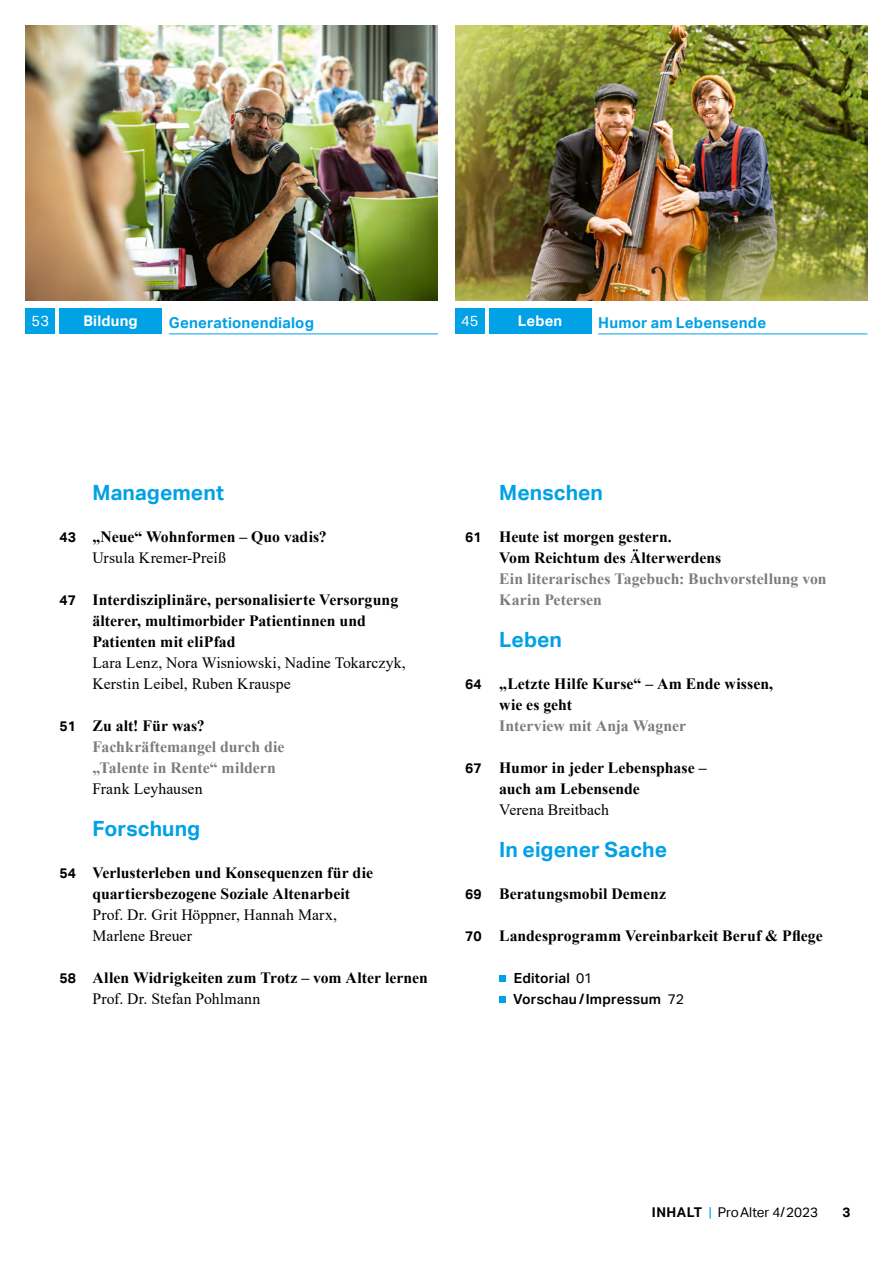
<style>
.page{position:relative;width:893px;height:1263px;background:#fff}
.page>*{position:absolute;margin:0;border:0;box-sizing:border-box;transform-origin:0 0}
.t1{font:700 21px "Aktiv Grotesk";letter-spacing:.005em;color:#00a1e5}
.t2{font:700 15.75px/21px "Times New Roman";color:#000}
.t3{font:15.75px/21px "Times New Roman";letter-spacing:.005em;color:#000}
.t4{font:700 15.75px/21px "Times New Roman";color:#7b7d7c}
.t5{font:700 15px "Aktiv Grotesk";letter-spacing:.015em;color:#00a1e5}
.t6{font:700 14.7px "Aktiv Grotesk";letter-spacing:.015em;color:#fff}
.t7{font:14.7px "Aktiv Grotesk";color:#fff}
.t8{font:600 13.95px/21px "Aktiv Grotesk";letter-spacing:.015em;color:#000}
.t9{font:700 13.95px "Aktiv Grotesk";color:#000}
.t10{font:13.5px "Aktiv Grotesk";color:#000}
.t11{font:700 13.5px "Aktiv Grotesk";color:#000}
.s1{font-weight:400}
.s2{font-weight:700}
.s3{color:#00a1e5}
</style>
<div class="page">
<div style="left:489px;top:308px;width:102px;height:26px;background:#00a1e5"></div>
<div style="left:455px;top:308px;width:30px;height:26px;background:#00a1e5"></div>
<hr style="left:598px;top:333px;width:269px;height:1px;background:#00a1e5">
<div style="left:499px;top:975px;width:7px;height:7px;background:#00a1e5"></div>
<div style="left:499px;top:996px;width:7px;height:7px;background:#00a1e5"></div>
<div style="left:60px;top:308px;width:102px;height:26px;background:#00a1e5"></div>
<div style="left:26px;top:308px;width:29px;height:26px;background:#00a1e5"></div>
<hr style="left:169px;top:333px;width:269px;height:1px;background:#00a1e5">
<img style="left:455px;top:26px;width:412px;height:274px">
<img style="left:26px;top:26px;width:412px;height:274px">
<p class="t7" style="left:32px;top:312px;width:19px">53</p>
<p class="t6" style="left:83px;top:312px;width:56px">Bildung</p>
<p class="t5" style="left:169px;top:314px;width:147px">Generationendialog</p>
<p class="t7" style="left:461px;top:312px;width:19px">45</p>
<p class="t6" style="left:518px;top:312px;width:46px">Leben</p>
<p class="t5" style="left:598px;top:314px;width:169px">Humor am Lebensende</p>
<p class="t9" style="left:60px;top:529px;width:18px">43</p>
<p class="t9" style="left:60px;top:592px;width:18px">47</p>
<p class="t9" style="left:60px;top:718px;width:18px">51</p>
<p class="t9" style="left:60px;top:865px;width:18px">54</p>
<p class="t9" style="left:60px;top:970px;width:18px">58</p>
<h1 class="t1" style="left:92px;top:480px;width:133px">Management</h1>
<p class="t2" style="left:92px;top:526px;width:236px">„Neue“ Wohnformen – Quo vadis?</p>
<p class="t3" style="left:92px;top:547px;width:135px">Ursula Kremer-Preiß</p>
<p class="t2" style="left:92px;top:589px;width:307px">Interdisziplinäre, personalisierte Versorgung älterer, multimorbider Patientinnen und<br>Patienten mit eliPfad</p>
<p class="t3" style="left:92px;top:652px;width:315px">Lara Lenz, Nora Wisniowski, Nadine Tokarczyk,<br>Kerstin Leibel, Ruben Krauspe</p>
<p class="t2" style="left:92px;top:715px;width:114px">Zu alt! Für was?</p>
<p class="t4" style="left:92px;top:736px;width:194px">Fachkräftemangel durch die „Talente in Rente“ mildern</p>
<p class="t3" style="left:92px;top:778px;width:112px">Frank Leyhausen</p>
<h1 class="t1" style="left:92px;top:816px;width:109px">Forschung</h1>
<p class="t2" style="left:92px;top:862px;width:282px">Verlusterleben und Konsequenzen für die quartiersbezogene Soziale Altenarbeit</p>
<p class="t3" style="left:92px;top:904px;width:246px">Prof. Dr. Grit Höppner, Hannah Marx,<br>Marlene Breuer</p>
<p class="t2" style="left:92px;top:967px;width:337px">Allen Widrigkeiten zum Trotz – vom Alter lernen</p>
<p class="t3" style="left:92px;top:988px;width:169px">Prof. Dr. Stefan Pohlmann</p>
<p class="t9" style="left:465px;top:529px;width:18px">61</p>
<p class="t9" style="left:465px;top:676px;width:18px">64</p>
<p class="t9" style="left:465px;top:760px;width:18px">67</p>
<p class="t9" style="left:465px;top:886px;width:18px">69</p>
<p class="t9" style="left:465px;top:928px;width:18px">70</p>
<h1 class="t1" style="left:499px;top:480px;width:105px">Menschen</h1>
<p class="t2" style="left:499px;top:526px;width:224px">Heute ist morgen gestern.<br>Vom Reichtum des Älterwerdens</p>
<p class="t4" style="left:499px;top:568px;width:329px">Ein literarisches Tagebuch: Buchvorstellung von<br>Karin Petersen</p>
<h1 class="t1" style="left:499px;top:627px;width:64px">Leben</h1>
<p class="t2" style="left:499px;top:673px;width:275px">„Letzte Hilfe Kurse“ – Am Ende wissen, wie es geht</p>
<p class="t4" style="left:499px;top:715px;width:188px">Interview mit Anja Wagner</p>
<p class="t2" style="left:499px;top:757px;width:209px">Humor in jeder Lebensphase – auch am Lebensende</p>
<p class="t3" style="left:499px;top:799px;width:111px">Verena Breitbach</p>
<h1 class="t1" style="left:499px;top:837px;width:169px">In eigener Sache</h1>
<p class="t2" style="left:499px;top:883px;width:168px">Beratungsmobil Demenz</p>
<p class="t2" style="left:499px;top:925px;width:325px">Landesprogramm Vereinbarkeit Beruf &amp; Pflege</p>
<p class="t8" style="left:513px;top:968px;width:173px">Editorial <span class="s1">01<br></span>Vorschau /Impressum <span class="s1">72</span></p>
<p class="t10" style="left:652px;top:1205px;width:168px"><span class="s2">INHALT</span> <span class="s3">|</span> ProAlter 4/2023</p>
<p class="t11" style="left:842px;top:1205px;width:9px">3</p>
</div>
